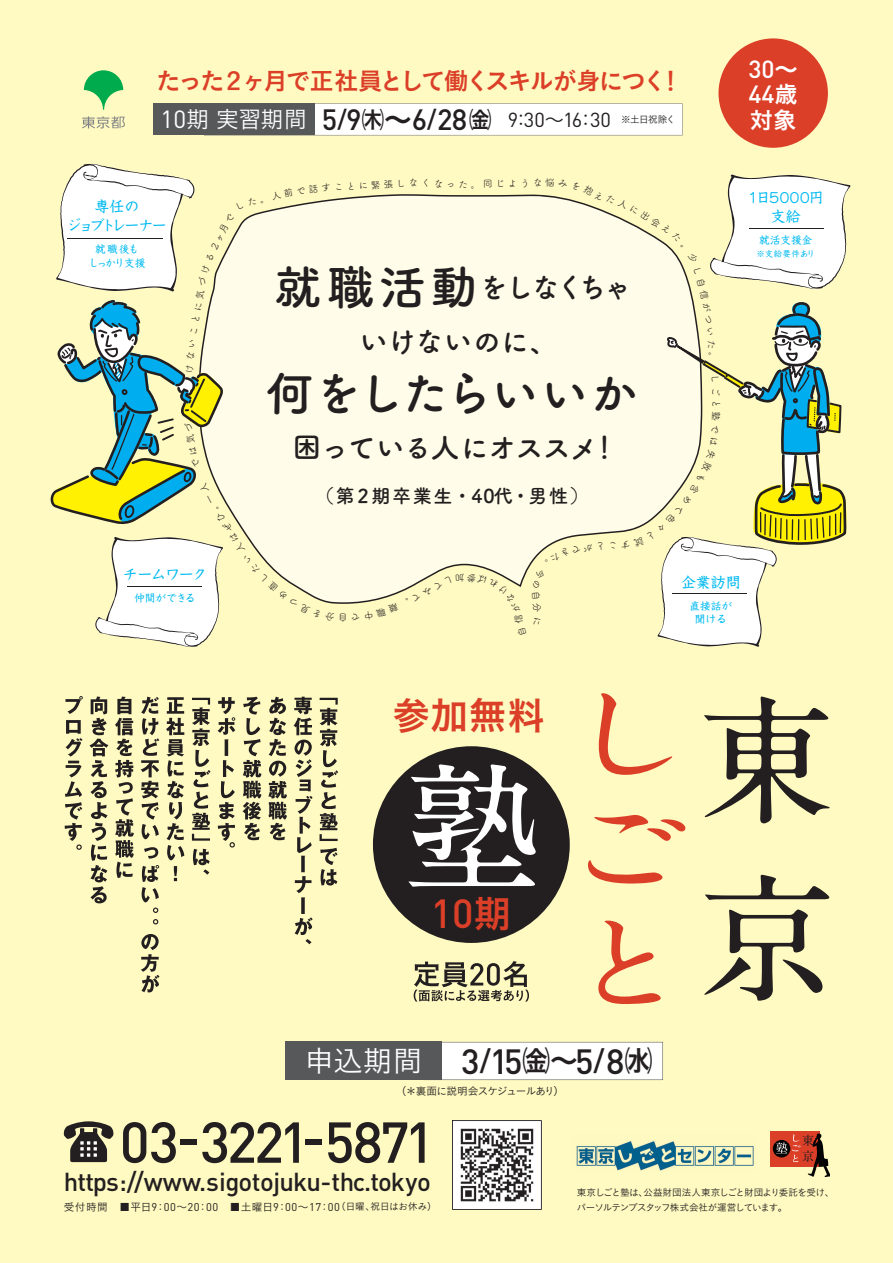
<style>
.page{position:relative;width:893px;height:1263px;background:#fff}
.page>*{position:absolute;margin:0;border:0;box-sizing:border-box;transform-origin:0 0}
.t1{font:500 56.7px "DIN Pro";letter-spacing:-.055em;color:#231f20}
.t2{font:47.85px "Tsuku A Rd Gothic Bold 90 pv RKSJ H";letter-spacing:-.04em;color:#231f20}
.t3{font:500 40.2px "DIN Pro";color:#db3f28}
.t4{font:38.25px "Koburina Go Std W6 90 pv RKSJ H";color:#db3f28}
.t5{font:500 34.65px "DIN Pro";color:#231f20}
.t6{font:500 28.95px "DIN Pro";color:#231f20}
.t7{font:28.65px/54.2px "Tsuku A Rd Gothic Bold 90 pv RKSJ H";letter-spacing:-.075em;color:#231f20;text-align:center}
.t8{font:28.65px "Tsuku A Rd Gothic Bold 90 pv RKSJ H";letter-spacing:-.05em;color:#231f20}
.t9{font:500 25.65px "DIN Pro";letter-spacing:-.02em;color:#231f20}
.t10{font:500 24.6px/25.5px "DIN Pro";color:#fff}
.t11{font:24.45px "Koburina Go Std W6 90 pv RKSJ H";letter-spacing:-.095em;color:#db3f28}
.t12{font:23.4px "Koburina Go Std W3 90 pv RKSJ H";letter-spacing:-.02em;color:#fff}
.t13{font:23.4px "Koburina Go Std W6 90 pv RKSJ H";color:#fff}
.t14{font:20.1px "DIN Pro";color:#231f20}
.t15{font:19.2px "Tsuku A Rd Gothic Bold 90 pv RKSJ H";letter-spacing:.08em;color:#231f20}
.t16{font:14.85px/19.2px "Kyoka ICA Pro Medium 90 pv RKSJ H";letter-spacing:-.12em;color:#00baf1;text-align:center}
.t17{font:14.85px "Kyoka ICA Pro Medium 90 pv RKSJ H";letter-spacing:-.07em;color:#00baf1}
.t18{font:14.85px/19.2px "Kyoka ICA Pro Medium 90 pv RKSJ H";color:#00baf1;text-align:center}
.t19{font:10.65px "Koburina Go Std W3 90 pv RKSJ H";letter-spacing:.05em;color:#231f20}
.t20{font:10.65px/13.8px "Kyoka ICA Pro Medium 90 pv RKSJ H";color:#00baf1;text-align:center}
.t21{font:10.65px "Koburina Go Std W3 90 pv RKSJ H";letter-spacing:-.065em;color:#231f20}
.t22{font:10.65px/13.8px "Kyoka ICA Pro Medium 90 pv RKSJ H";letter-spacing:-.1em;color:#00baf1;text-align:center}
.t23{font:9.6px/14.9px "Koburina Go Std W3 90 pv RKSJ H";letter-spacing:-.075em;color:#231f20}
.t24{font:9.6px "Tsuku B Rd Gothic Std R 90 pv RKSJ H";color:#231f20}
.t25{font:8.55px "Kyoka ICA Pro Medium 90 pv RKSJ H";letter-spacing:.04em;color:#00baf1}
.s1{font-size:24.6px}
.s2{font-family:"Koburina Go Std W6 90 pv RKSJ H";font-weight:400;font-size:22.35px}
.s3{font-family:"Koburina Go Std W6 90 pv RKSJ H";font-weight:400;font-size:27.6px}
.s4{font-family:"DIN Pro";font-size:24.6px}
.s5{font-family:"DIN Pro";font-weight:500;font-size:28.95px;color:#231f20}
.s6{font-family:"Koburina Go Std W3 90 pv RKSJ H";font-size:19.2px}
.s7{font-size:47.85px}
.s8{font-family:"Koburina Go Std W6 90 pv RKSJ H";font-weight:400;font-size:23.4px}
.s9{font-family:"Koburina Go Std W6 90 pv RKSJ H";font-weight:400;font-size:38.25px}
.s10{font-family:"Koburina Go Std W3 90 pv RKSJ H";font-weight:400;font-size:29.7px;color:#fff}
.s11{font-size:28.95px}
.s12{font-family:"DIN Pro";font-size:11.1px}
.s13{font-size:9.6px}
</style>
<div class="page">
<div style="left:0;top:0;width:892px;height:1263px;background:#fffac1"></div>
<svg style="left:704px;top:697px;width:125px;height:126px"></svg>
<svg style="left:704px;top:875px;width:125px;height:126px"></svg>
<svg style="left:598px;top:693px;width:74px;height:82px"></svg>
<svg style="left:588px;top:815px;width:97px;height:69px"></svg>
<svg style="left:598px;top:921px;width:62px;height:83px"></svg>
<svg style="left:65px;top:696px;width:18px;height:154px"></svg>
<svg style="left:89px;top:697px;width:19px;height:206px"></svg>
<svg style="left:115px;top:697px;width:19px;height:181px"></svg>
<svg style="left:140px;top:697px;width:19px;height:295px"></svg>
<svg style="left:166px;top:697px;width:18px;height:184px"></svg>
<svg style="left:192px;top:698px;width:18px;height:177px"></svg>
<svg style="left:217px;top:697px;width:18px;height:151px"></svg>
<svg style="left:242px;top:697px;width:19px;height:143px"></svg>
<svg style="left:268px;top:697px;width:19px;height:143px"></svg>
<svg style="left:293px;top:697px;width:19px;height:247px"></svg>
<svg style="left:319px;top:698px;width:19px;height:188px"></svg>
<div style="left:442px;top:1042px;width:221px;height:38px;background:#fff"></div>
<div style="left:285px;top:1042px;width:157px;height:38px;background:#57585a"></div>
<div style="left:718px;top:38px;width:109px;height:110px;background:#db3f28;border-radius:50%"></div>
<svg style="left:413px;top:961px;width:116px;height:41px"></svg>
<div style="left:373px;top:746px;width:196px;height:197px;background:#231f20;border-radius:50%"></div>
<svg style="left:408px;top:764px;width:127px;height:123px"></svg>
<svg style="left:452px;top:1120px;width:90px;height:90px"></svg>
<svg style="left:64px;top:1121px;width:50px;height:41px"></svg>
<div style="left:315px;top:103px;width:367px;height:32px;background:#fff"></div>
<div style="left:153px;top:103px;width:162px;height:32px;background:#57585a"></div>
<svg style="left:84px;top:70px;width:39px;height:40px"></svg>
<svg style="left:82px;top:116px;width:43px;height:12px"></svg>
<img style="left:576px;top:1141px;width:178px;height:30px">
<div style="left:769px;top:1131px;width:50px;height:36px;background:#db3f28"></div>
<svg style="left:772px;top:1140px;width:18px;height:17px"></svg>
<svg style="left:776px;top:1134px;width:53px;height:43px"></svg>
<svg style="left:532px;top:174px;width:318px;height:473px"></svg>
<svg style="left:51px;top:164px;width:475px;height:483px"></svg>
<h3 class="t11" style="left:156px;top:71px;width:528px">たった２ヶ月で正社員として働くスキルが身につく！</h3>
<h3 class="t6" style="left:337px;top:103px;width:155px"><span class="s1">/</span>9<span class="s2">㈭</span><span class="s3">～</span>6<span class="s1">/</span>28<span class="s2">㈮</span></h3>
<h3 class="t12" style="left:160px;top:111px;width:178px"><span class="s4">10</span>期実習期間 <span class="s5">5</span></h3>
<h3 class="t14" style="left:507px;top:108px;width:169px">9<span class="s6">：</span>30<span class="s6">～</span>16<span class="s6">：</span>30 <sup>※土日祝除く</sup></h3>
<h3 class="t16" style="left:67px;top:199px;width:101px">専任の<br>ジョブトレーナー</h3>
<p class="t22" style="left:89px;top:244px;width:58px">就職後も<br>しっかり支援</p>
<p class="t24" style="left:470px;top:180px;width:61px;rotate:-1deg">。同じよう</p>
<p class="t24" style="left:532px;top:179px;width:11px">な</p>
<p class="t24" style="left:458px;top:180px;width:11px">た</p>
<h3 class="t7" style="left:275px;top:264px;width:358px"><span class="s7">就職活動</span>をしなくちゃいけないのに、</h3>
<h2 class="t2" style="left:266px;top:375px;width:373px">何をしたらいいか</h2>
<h3 class="t8" style="left:292px;top:437px;width:328px">困っている人にオススメ！</h3>
<h3 class="t15" style="left:315px;top:488px;width:275px">（第2期卒業生・４０代・男性）</h3>
<h3 class="t10" style="left:748px;top:56px;width:51px">30<span class="s8">～<br></span>44<span class="s8">歳</span></h3>
<h3 class="t13" style="left:749px;top:111px;width:48px">対象</h3>
<h3 class="t18" style="left:748px;top:190px;width:77px">1日5000円支給</h3>
<p class="t20" style="left:759px;top:234px;width:55px">就活支援金</p>
<p class="t25" style="left:756px;top:250px;width:60px">※支給要件あり</p>
<p class="t24" style="left:720px;top:399px;width:11px;rotate:90deg">と</p>
<h3 class="t17" style="left:123px;top:569px;width:86px">チームワーク</h3>
<p class="t20" style="left:134px;top:592px;width:63px">仲間ができる</p>
<h3 class="t17" style="left:681px;top:577px;width:61px">企業訪問</h3>
<p class="t20" style="left:689px;top:600px;width:44px">直接話が聞ける</p>
<h3 class="t4" style="left:392px;top:701px;width:155px">参加無料</h3>
<h3 class="t3" style="left:431px;top:891px;width:83px">10<span class="s9">期</span></h3>
<h3 class="t5" style="left:304px;top:1041px;width:349px"><span class="s10">申込期間</span> 3<span class="s11">/</span>15<span class="s3">㈮～</span>5<span class="s11">/</span>8<span class="s3">㈬</span></h3>
<p class="t21" style="left:396px;top:1087px;width:170px">（＊裏面に説明会スケジュールあり）</p>
<h1 class="t1" style="left:120px;top:1110px;width:316px">03-3221-5871</h1>
<h3 class="t9" style="left:64px;top:1167px;width:369px">https://www.sigotojuku-thc.tokyo</h3>
<p class="t19" style="left:64px;top:1203px;width:374px">受付時間　■平日<span class="s12">9</span>：<span class="s12">00</span>～<span class="s12">20</span>：<span class="s12">00</span>　■土曜日<span class="s12">9</span>：<span class="s12">00</span>～<span class="s12">17</span>：<span class="s12">00</span><span class="s13">（日曜、祝日はお休み）</span></p>
<p class="t23" style="left:576px;top:1186px;width:259px">東京しごと塾は、公益財団法人東京しごと財団より委託を受け、パーソルテンプスタッフ株式会社が運営しています。</p>
</div>
